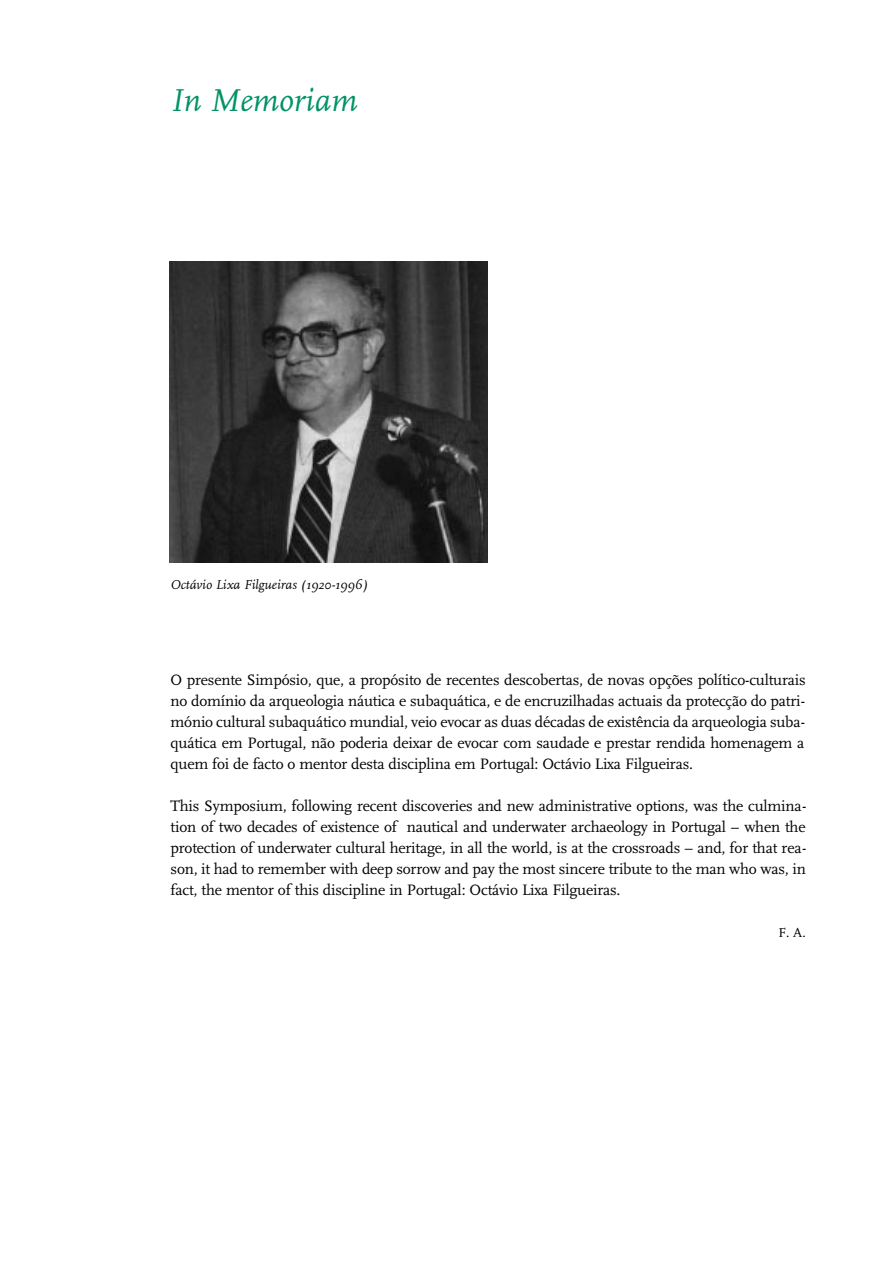
<style>
.page{position:relative;width:893px;height:1262px;background:#fff}
.page>*{position:absolute;margin:0;border:0;box-sizing:border-box;transform-origin:0 0}
.t1{font:italic 33px "FF Scala";color:#009365}
.t2{font:15.75px/21px "FF Scala";letter-spacing:-.015em;color:#000;text-align:justify}
.t3{font:italic 13.5px "FF Scala";color:#000}
.t4{font:13.5px "FF Scala";color:#000}
</style>
<div class="page">
<img style="left:169px;top:262px;width:318px;height:300px">
<h1 class="t1" style="left:170px;top:88px;width:188px">In Memoriam</h1>
<p class="t3" style="left:170px;top:579px;width:199px">Octávio Lixa Filgueiras (1920-1996)</p>
<p class="t2" style="left:170px;top:671px;width:636px">O presente Simpósio, que, a propósito de recentes descobertas, de novas opções político-culturais no domínio da arqueologia náutica e subaquática, e de encruzilhadas actuais da protecção do patri&shy;mónio cultural subaquático mundial, veio evocar as duas décadas de existência da arqueologia suba&shy;quática em Portugal, não poderia deixar de evocar com saudade e prestar rendida homenagem a quem foi de facto o mentor desta disciplina em Portugal: Octávio Lixa Filgueiras.</p>
<p class="t2" style="left:170px;top:797px;width:637px">This Symposium, following recent discoveries and new administrative options, was the culmina&shy;tion of two decades of existence of nautical and underwater archaeology in Portugal – when the protection of underwater cultural heritage, in all the world, is at the crossroads – and, for that rea&shy;son, it had to remember with deep sorrow and pay the most sincere tribute to the man who was, in fact, the mentor of this discipline in Portugal: Octávio Lixa Filgueiras.</p>
<p class="t4" style="left:778px;top:927px;width:29px">F. A.</p>
</div>
